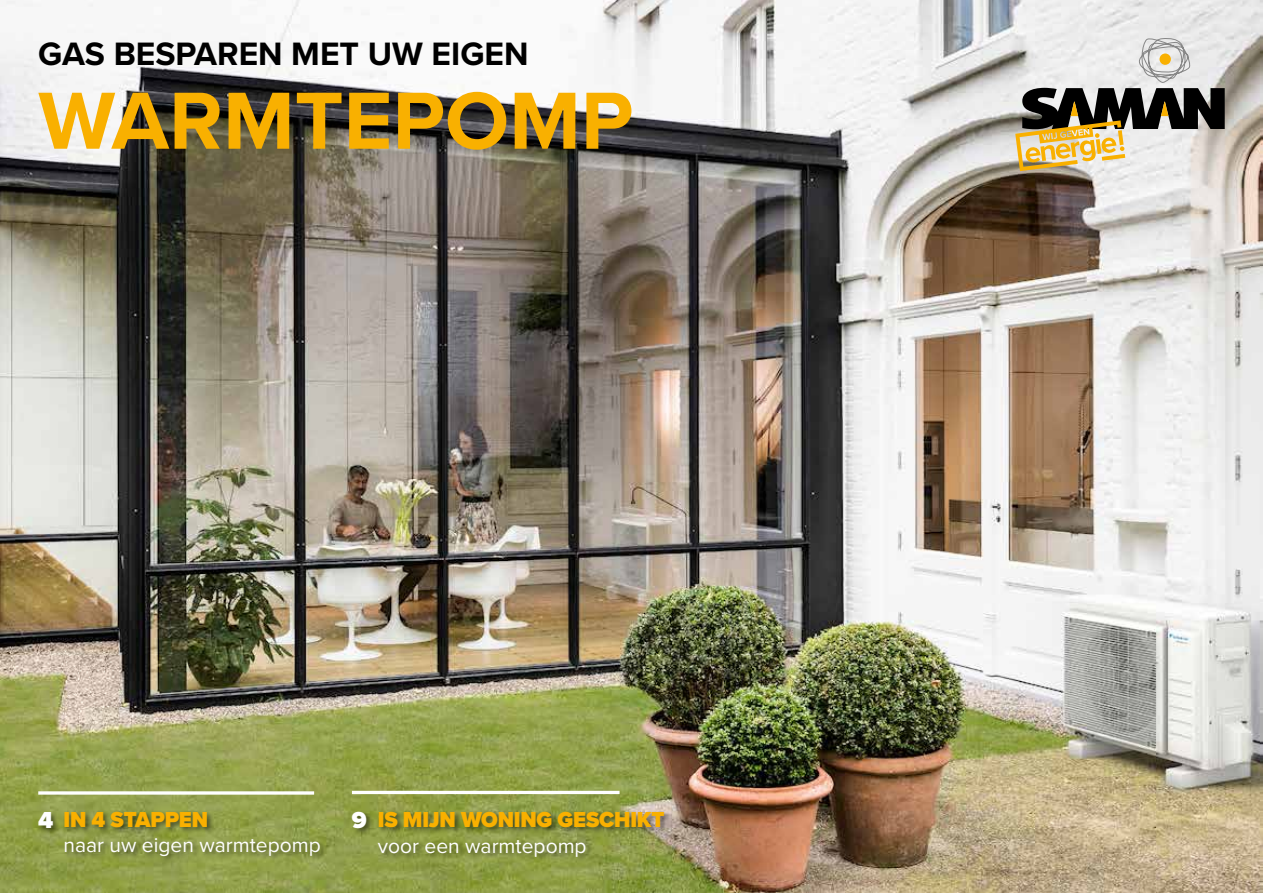
<style>
.page{position:relative;width:1263px;height:893px;background:#fff}
.page>*{position:absolute;margin:0;border:0;box-sizing:border-box;transform-origin:0 0}
.t1{font:700 84px "Proxima Nova";color:#f9b000}
.t2{font:700 33.6px "Proxima Nova";color:#000}
.t3{font:900 24px "Proxima Nova";color:#fff}
.t4{font:900 22.5px "Proxima Nova";letter-spacing:-.01em;color:#f9b000}
.t5{font:21px "Proxima Nova";color:#fff}
.s1{font-size:24px;color:#fff}
</style>
<div class="page">
<img style="left:0;top:0;width:1263px;height:893px">
<svg style="left:1015px;top:38px;width:210px;height:133px;background:#b4ae9f"></svg>
<div style="left:63px;top:810px;width:264px;height:54px;background:#000;opacity:.49"></div>
<div style="left:377px;top:810px;width:295px;height:54px;background:#000;opacity:.49"></div>
<div style="left:37px;top:811px;width:24px;height:25px;background:#000;opacity:.49"></div>
<div style="left:351px;top:810px;width:23px;height:26px;background:#000;opacity:.49"></div>
<svg style="left:38px;top:791px;width:276px;height:4px"></svg>
<hr style="left:352px;top:791px;width:267px;height:3px;background:#fff">
<h2 class="t2" style="left:38px;top:29px;width:492px">GAS BESPAREN MET UW EIGEN</h2>
<h1 class="t1" style="left:38px;top:58px;width:596px">WARMTEPOMP</h1>
<p class="t4" style="left:38px;top:803px;width:171px"><span class="s1">4</span> IN 4 STAPPEN</p>
<p class="t5" style="left:63px;top:829px;width:259px">naar uw eigen warmtepomp</p>
<p class="t3" style="left:352px;top:802px;width:16px">9</p>
<p class="t4" style="left:378px;top:803px;width:288px">IS MIJN WONING GESCHIKT</p>
<p class="t5" style="left:378px;top:830px;width:210px">voor een warmtepomp</p>
</div>
